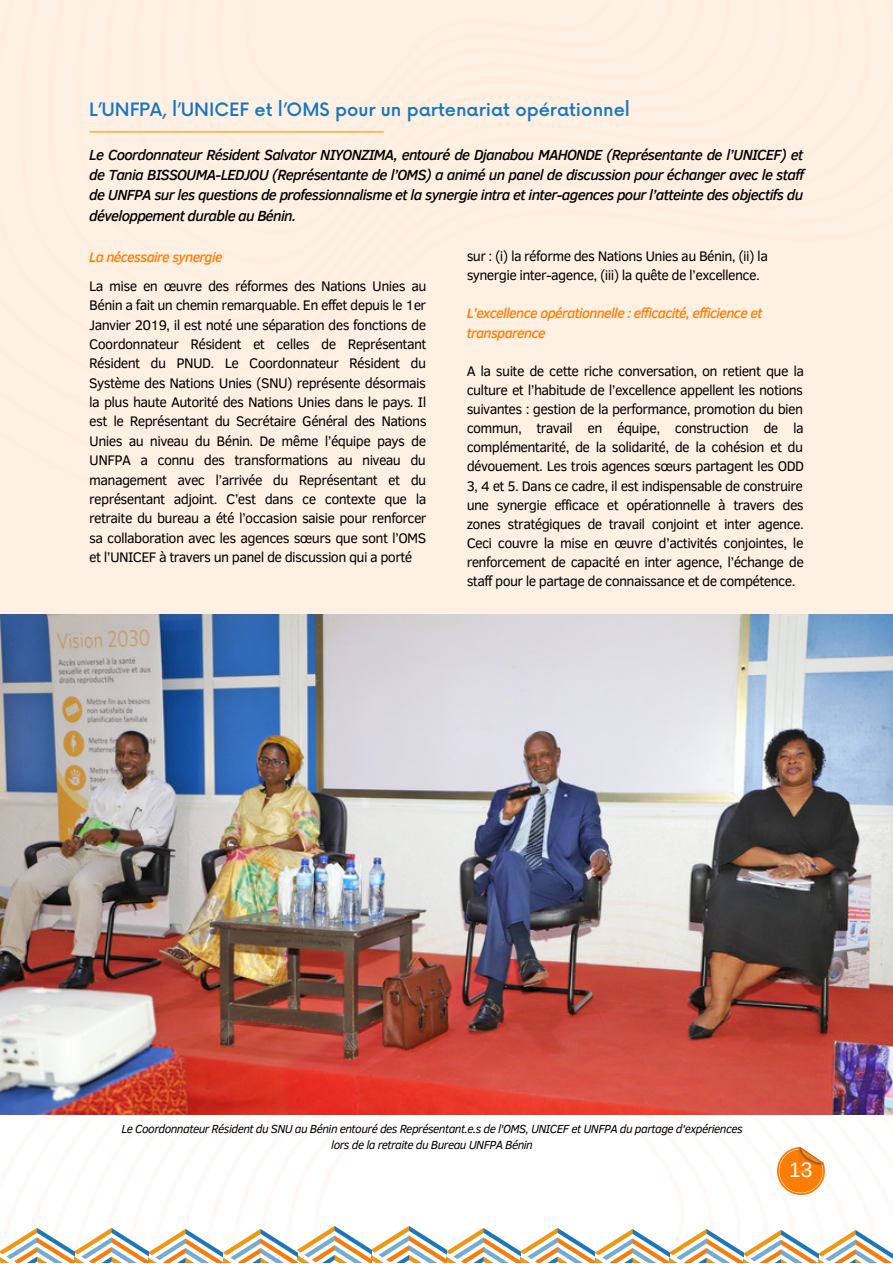
<style>
.page{position:relative;width:893px;height:1264px;background:#fff}
.page>*{position:absolute;margin:0;border:0;box-sizing:border-box;transform-origin:0 0}
.t1{font:21px "Arimo";color:#fff}
.t2{font:500 18px "Now";color:#1878be}
.t3{font:italic 500 15px/20.2px "Clear Sans";letter-spacing:-.045em;color:#000;text-align:justify}
.t4{font:14.25px/19.4px "Clear Sans";letter-spacing:-.045em;color:#000;text-align:justify}
.t5{font:italic 500 14.25px/19px "Clear Sans";letter-spacing:-.045em;color:#fe7c03}
.t6{font:italic 12px/16px "Clear Sans";letter-spacing:-.045em;color:#000;text-align:center}
</style>
<div class="page">
<div style="left:0;top:0;width:892px;height:1103px;background:#fff0e4"></div>
<img style="left:0;top:614px;width:892px;height:280px">
<hr style="left:90px;top:131px;width:293px;height:1px;background:#f39804">
<img style="left:0;top:894px;width:892px;height:368px">
<p class="t2" style="left:89px;top:100px;width:542px">L’UNFPA, l’UNICEF et l’OMS pour un partenariat opérationnel</p>
<p class="t3" style="left:89px;top:144px;width:716px">Le Coordonnateur Résident Salvator NIYONZIMA, entouré de Djanabou MAHONDE (Représentante de l’UNICEF) et de Tania BISSOUMA-LEDJOU (Représentante de l’OMS) a animé un panel de discussion pour échanger avec le staff de UNFPA sur les questions de professionnalisme et la synergie intra et inter-agences pour l’atteinte des objectifs du développement durable au Bénin.</p>
<p class="t4" style="left:466px;top:246px;width:303px">sur : (i) la réforme des Nations Unies au Bénin, (ii) la synergie inter-agence, (iii) la quête de l’excellence.</p>
<p class="t5" style="left:466px;top:303px;width:297px">L’excellence opérationnelle : efficacité, efficience et transparence</p>
<p class="t4" style="left:466px;top:360px;width:339px">A la suite de cette riche conversation, on retient que la culture et l’habitude de l’excellence appellent les notions suivantes : gestion de la performance, promotion du bien commun, travail en équipe, construction de la complémentarité, de la solidarité, de la cohésion et du dévouement. Les trois agences sœurs partagent les ODD 3, 4 et 5. Dans ce cadre, il est indispensable de construire une synergie efficace et opérationnelle à travers des zones stratégiques de travail conjoint et inter agence.<br>Ceci couvre la mise en œuvre d’activités conjointes, le renforcement de capacité en inter agence, l’échange de staff pour le partage de connaissance et de compétence.</p>
<p class="t5" style="left:89px;top:246px;width:135px">La nécessaire synergie</p>
<p class="t4" style="left:89px;top:275px;width:339px">La mise en œuvre des réformes des Nations Unies au Bénin a fait un chemin remarquable. En effet depuis le 1er Janvier 2019, il est noté une séparation des fonctions de Coordonnateur Résident et celles de Représentant Résident du PNUD. Le Coordonnateur Résident du Système des Nations Unies (SNU) représente désormais la plus haute Autorité des Nations Unies dans le pays. Il est le Représentant du Secrétaire Général des Nations Unies au niveau du Bénin. De même l’équipe pays de UNFPA a connu des transformations au niveau du management avec l’arrivée du Représentant et du représentant adjoint. C’est dans ce contexte que la retraite du bureau a été l’occasion saisie pour renforcer sa collaboration avec les agences sœurs que sont l’OMS et l’UNICEF à travers un panel de discussion qui a porté</p>
<p class="t6" style="left:121px;top:1120px;width:623px">Le Coordonnateur Résident du SNU au Bénin entouré des Représentant.e.s de l'OMS, UNICEF et UNFPA du partage d'expériences lors de la retraite du Bureau UNFPA Bénin</p>
<p class="t1" style="left:789px;top:1158px;width:25px">13</p>
</div>
